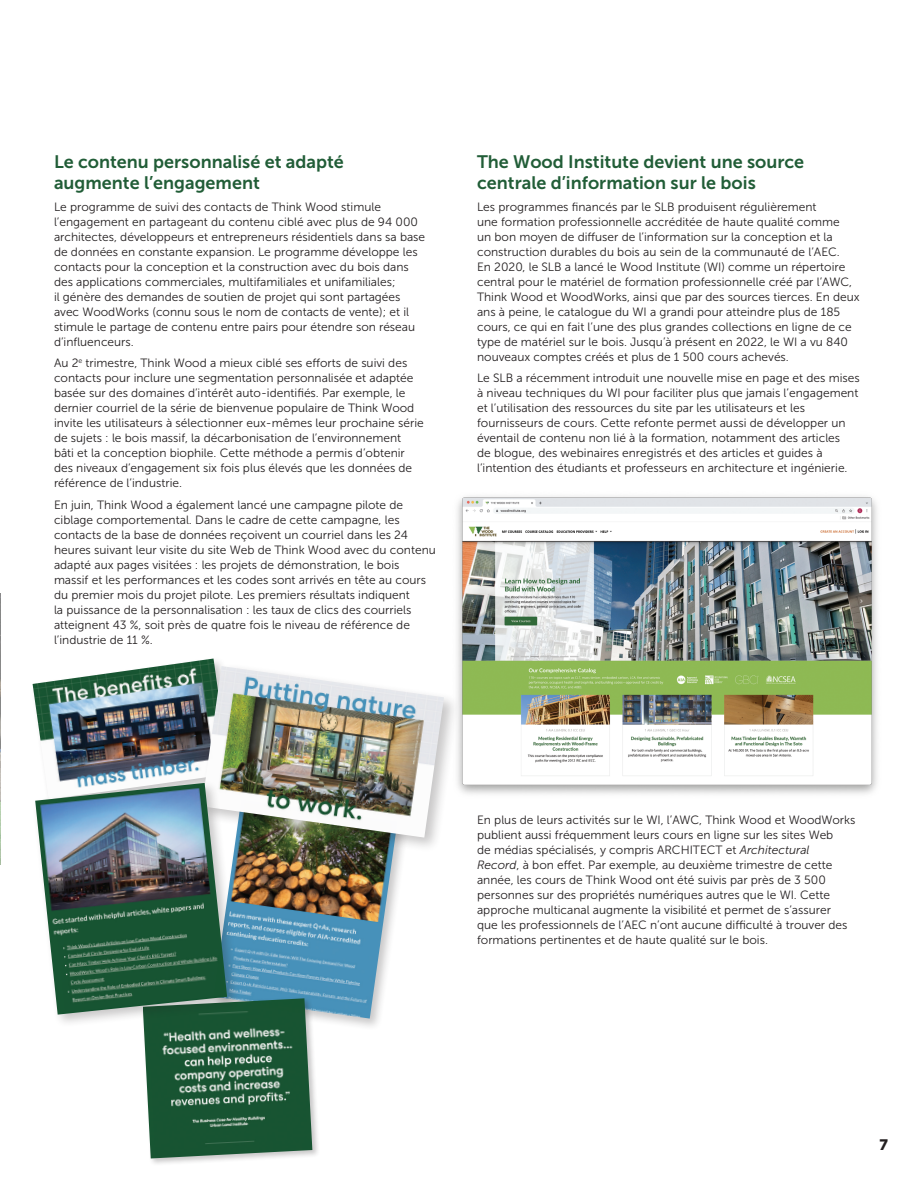
<style>
.page{position:relative;width:918px;height:1188px;background:#fff}
.page>*{position:absolute;margin:0;border:0;box-sizing:border-box;transform-origin:0 0}
.Paragraph_Title{font:18px/21px "Museo Sans 700";color:#215d37}
.t1{font:15px "Museo Sans 900";color:#231f20}
.Body{font:12px/15px "Museo Sans 300";color:#231f20}
.Last_Body{font:12px/15px "Museo Sans 300";color:#231f20}
.s1{font-style:italic}
</style>
<div class="page">
<svg style="left:0;top:593px;width:1px;height:272px"></svg>
<img style="left:457px;top:496px;width:420px;height:298px">
<div style="left:211px;top:796px;width:199px;height:235px;background:#231f20;opacity:.25"></div>
<img style="left:241px;top:853px;width:156px;height:166px">
<div style="left:141px;top:997px;width:179px;height:169px;background:#231f20;opacity:.25"></div>
<img style="left:143px;top:998px;width:169px;height:160px">
<img style="left:33px;top:659px;width:184px;height:121px">
<div style="left:198px;top:662px;width:261px;height:191px;background:#231f20;opacity:.25"></div>
<img style="left:202px;top:666px;width:242px;height:172px">
<div style="left:32px;top:780px;width:209px;height:249px;background:#231f20;opacity:.25"></div>
<img style="left:35px;top:783px;width:192px;height:232px">
<p class="Paragraph_Title" style="left:54px;top:151px;width:291px">Le contenu personnalisé et adapté augmente l’engagement</p>
<p class="Body" style="left:54px;top:199px;width:373px">Le programme de suivi des contacts de Think Wood stimule l’engagement en partageant du contenu ciblé avec plus de 94 000 architectes, développeurs et entrepreneurs résidentiels dans sa base de données en constante expansion. Le programme développe les contacts pour la conception et la construction avec du bois dans des applications commerciales, multifamiliales et unifamiliales;<br>il génère des demandes de soutien de projet qui sont partagées avec WoodWorks (connu sous le nom de contacts de vente); et il stimule le partage de contenu entre pairs pour étendre son réseau d’influenceurs.</p>
<p class="Body" style="left:54px;top:356px;width:371px">Au 2<sup>e</sup> trimestre, Think Wood a mieux ciblé ses efforts de suivi des contacts pour inclure une segmentation personnalisée et adaptée basée sur des domaines d’intérêt auto-identifiés. Par exemple, le dernier courriel de la série de bienvenue populaire de Think Wood invite les utilisateurs à sélectionner eux-mêmes leur prochaine série de sujets : le bois massif, la décarbonisation de l’environnement bâti et la conception biophile. Cette méthode a permis d’obtenir des niveaux d’engagement six fois plus élevés que les données de référence de l’industrie.</p>
<p class="Last_Body" style="left:54px;top:498px;width:383px">En juin, Think Wood a également lancé une campagne pilote de ciblage comportemental. Dans le cadre de cette campagne, les contacts de la base de données reçoivent un courriel dans les 24 heures suivant leur visite du site Web de Think Wood avec du contenu adapté aux pages visitées : les projets de démonstration, le bois massif et les performances et les codes sont arrivés en tête au cours du premier mois du projet pilote. Les premiers résultats indiquent<br>la puissance de la personnalisation : les taux de clics des courriels atteignent 43 %, soit près de quatre fois le niveau de référence de l’industrie de 11 %.</p>
<p class="Paragraph_Title" style="left:477px;top:151px;width:329px">The Wood Institute devient une source centrale d’information sur le bois</p>
<p class="Body" style="left:477px;top:199px;width:384px">Les programmes financés par le SLB produisent régulièrement<br>une formation professionnelle accréditée de haute qualité comme<br>un bon moyen de diffuser de l’information sur la conception et la construction durables du bois au sein de la communauté de l’AEC.<br>En 2020, le SLB a lancé le Wood Institute (WI) comme un répertoire central pour le matériel de formation professionnelle créé par l’AWC, Think Wood et WoodWorks, ainsi que par des sources tierces. En deux ans à peine, le catalogue du WI a grandi pour atteindre plus de 185 cours, ce qui en fait l’une des plus grandes collections en ligne de ce type de matériel sur le bois. Jusqu’à présent en 2022, le WI a vu 840 nouveaux comptes créés et plus de 1 500 cours achevés.</p>
<p class="Body" style="left:477px;top:371px;width:384px">Le SLB a récemment introduit une nouvelle mise en page et des mises à niveau techniques du WI pour faciliter plus que jamais l’engagement et l’utilisation des ressources du site par les utilisateurs et les fournisseurs de cours. Cette refonte permet aussi de développer un éventail de contenu non lié à la formation, notamment des articles<br>de blogue, des webinaires enregistrés et des articles et guides à l’intention des étudiants et professeurs en architecture et ingénierie.</p>
<p class="Body" style="left:477px;top:813px;width:380px">En plus de leurs activités sur le WI, l’AWC, Think Wood et WoodWorks publient aussi fréquemment leurs cours en ligne sur les sites Web<br>de médias spécialisés, y compris ARCHITECT et <span class="s1">Architectural<br>Record</span>, à bon effet. Par exemple, au deuxième trimestre de cette année, les cours de Think Wood ont été suivis par près de 3 500 personnes sur des propriétés numériques autres que le WI. Cette approche multicanal augmente la visibilité et permet de s’assurer<br>que les professionnels de l’AEC n’ont aucune difficulté à trouver des formations pertinentes et de haute qualité sur le bois.</p>
<p class="t1" style="left:880px;top:1136px;width:10px">7</p>
</div>
